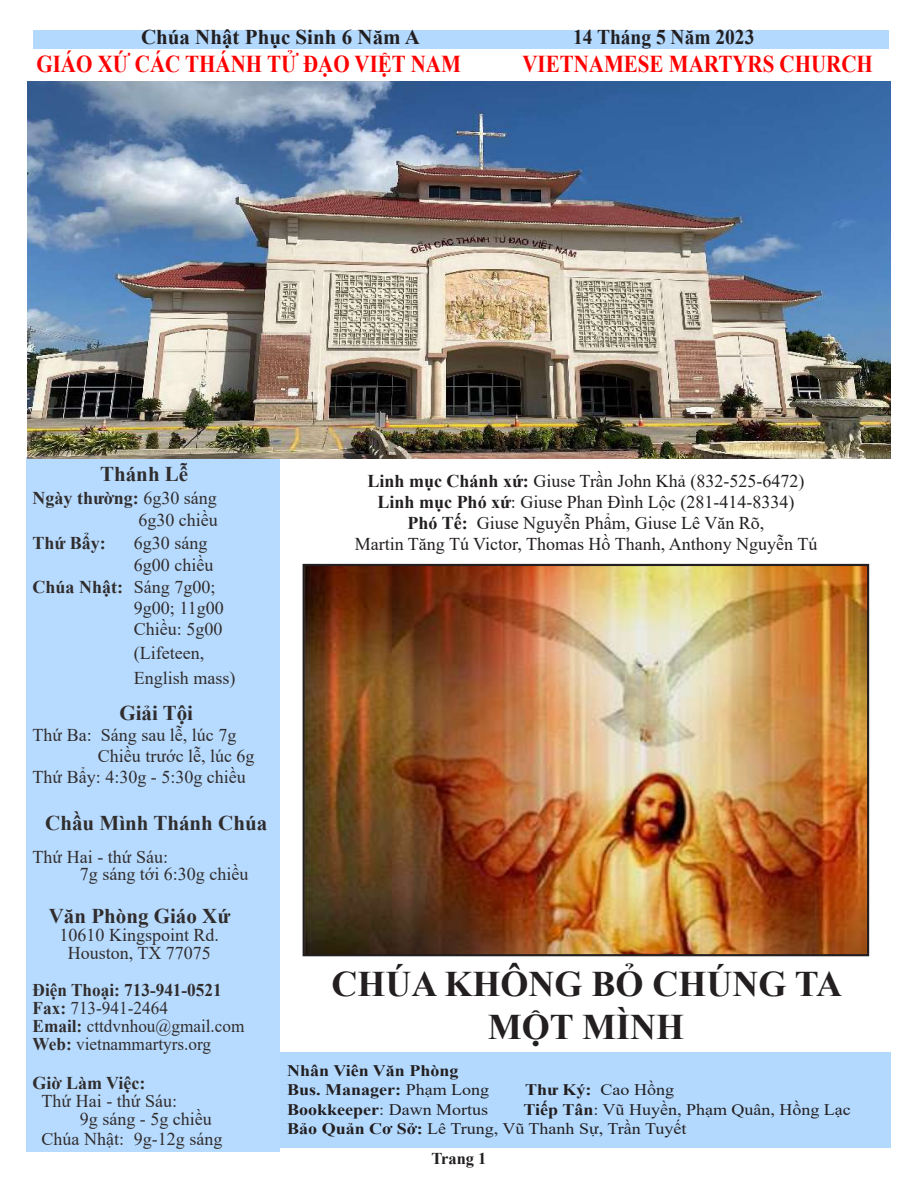
<style>
.page{position:relative;width:918px;height:1188px;background:#fff}
.page>*{position:absolute;margin:0;border:0;box-sizing:border-box;transform-origin:0 0}
.t1{font:700 36px/43.2px "Times New Roman";color:#231f20;text-align:center}
.t2{font:700 24.15px "Times New Roman";color:#f00;scale:.87 1}
.t3{font:700 21px "Times New Roman";color:#231f20}
.t4{font:700 21px "Times New Roman";color:#231f20;scale:.93 1}
.t5{font:18px/21px "Times New Roman";color:#231f20}
.t6{font:18px/18px "Times New Roman";color:#231f20;scale:.96 1}
.t7{font:700 18px "Times New Roman";color:#231f20}
.t8{font:700 16.5px "Times New Roman";color:#231f20}
.t9{font:16.05px/19.4px "Times New Roman";color:#231f20;scale:1.12 1}
.t10{font:700 16.05px/19.4px "Times New Roman";color:#231f20;scale:1.12 1}
.s1{font-weight:700}
.s2{font-weight:400}
</style>
<div class="page">
<div style="left:26px;top:457px;width:254px;height:694px;background:#b3d9ff"></div>
<div style="left:33px;top:30px;width:856px;height:19px;background:#b3d9ff"></div>
<div style="left:280px;top:1052px;width:611px;height:96px;background:#b3d9ff"></div>
<img style="left:28px;top:81px;width:862px;height:378px">
<img style="left:306px;top:567px;width:560px;height:386px">
<div style="left:303px;top:564px;width:566px;height:392px;border:2px solid #231f20"></div>
<p class="t3" style="left:141px;top:22px;width:280px">Chúa Nhật Phục Sinh 6 Năm A</p>
<p class="t4" style="left:573px;top:22px;width:197px">14 Tháng 5 Năm 2023</p>
<h2 class="t2" style="left:36px;top:46px;width:489px">GIÁO XỨ CÁC THÁNH TỬ ĐẠO VIỆT NAM</h2>
<h2 class="t2" style="left:522px;top:46px;width:404px">VIETNAMESE MARTYRS CHURCH</h2>
<p class="t3" style="left:100px;top:459px;width:90px">Thánh Lễ</p>
<p class="t5" style="left:33px;top:486px;width:187px;line-height:22.4px;text-align:right"><span class="s1">Ngày thường:</span> 6g30 sáng<br>6g30 chiều</p>
<p class="t7" style="left:33px;top:530px;width:75px">Thứ Bẩy:</p>
<p class="t5" style="left:134px;top:531px;width:75px">6g30 sáng</p>
<p class="t5" style="left:134px;top:554px;width:81px">6g00 chiều</p>
<p class="t7" style="left:33px;top:574px;width:184px">Chúa Nhật: <span class="s2">Sáng 7g00;</span></p>
<p class="t5" style="left:134px;top:597px;width:91px">9g00; 11g00</p>
<p class="t5" style="left:134px;top:618px;width:90px">Chiều: 5g00</p>
<p class="t5" style="left:134px;top:640px;width:103px;line-height:25.3px">(Lifeteen,<br>English mass)</p>
<p class="t3" style="left:119px;top:698px;width:75px">Giải Tội</p>
<p class="t5" style="left:33px;top:724px;width:205px">Thứ Ba: Sáng sau lễ, lúc 7g</p>
<p class="t5" style="left:98px;top:745px;width:158px">Chiều trước lễ, lúc 6g</p>
<p class="t5" style="left:33px;top:766px;width:215px">Thứ Bẩy: 4:30g - 5:30g chiều</p>
<p class="t3" style="left:45px;top:808px;width:223px">Chầu Mình Thánh Chúa</p>
<p class="t5" style="left:80px;top:848px;width:170px;line-height:16.5px;text-indent:-47px">Thứ Hai - thứ Sáu:<br>7g sáng tới 6:30g chiều</p>
<p class="t3" style="left:49px;top:901px;width:183px">Văn Phòng Giáo Xứ</p>
<p class="t5" style="left:60px;top:926px;width:161px;line-height:18px;text-align:center">10610 Kingspoint Rd.<br>Houston, TX 77075</p>
<p class="t6" style="left:33px;top:980px;width:222px"><span class="s1">Điện Thoại: 713-941-0521<br>Fax:</span> 713-941-2464<br><span class="s1">Email:</span> cttdvnhou@gmail.com<br><span class="s1">Web:</span> vietnammartyrs.org</p>
<p class="t7" style="left:33px;top:1070px;width:114px">Giờ Làm Việc:</p>
<p class="t5" style="left:80px;top:1092px;width:133px;line-height:18px;text-indent:-38px">Thứ Hai - thứ Sáu:<br>9g sáng - 5g chiều</p>
<p class="t5" style="left:42px;top:1128px;width:182px">Chúa Nhật: 9g-12g sáng</p>
<p class="t5" style="left:355px;top:470px;width:464px;text-align:center"><span class="s1">Linh mục Chánh xứ:</span> Giuse Trần John Khả (832-525-6472)<br><span class="s1">Linh mục Phó xứ</span>: Giuse Phan Đình Lộc (281-414-8334)<br><span class="s1">Phó Tế:</span> Giuse Nguyễn Phẩm, Giuse Lê Văn Rõ,<br>Martin Tăng Tú Victor, Thomas Hồ Thanh, Anthony Nguyễn Tú</p>
<h1 class="t1" style="left:332px;top:961px;width:512px">CHÚA KHÔNG BỎ CHÚNG TA<br>MỘT MÌNH</h1>
<p class="t10" style="left:287px;top:1061px;width:182px">Nhân Viên Văn Phòng<br>Bus. Manager: <span class="s2">Phạm Long</span></p>
<p class="t9" style="left:525px;top:1080px;width:134px"><span class="s1">Thư Ký:</span> Cao Hồng</p>
<p class="t9" style="left:287px;top:1099px;width:505px;text-indent:236px"><span class="s1">Tiếp Tân</span>: Vũ Huyền, Phạm Quân, Hồng Lạc<br><span class="s1">Bảo Quản Cơ Sở:</span> Lê Trung, Vũ Thanh Sự, Trần Tuyết</p>
<p class="t9" style="left:287px;top:1099px;width:181px"><span class="s1">Bookkeeper</span>: Dawn Mortus</p>
<p class="t8" style="left:431px;top:1147px;width:57px">Trang 1</p>
</div>
